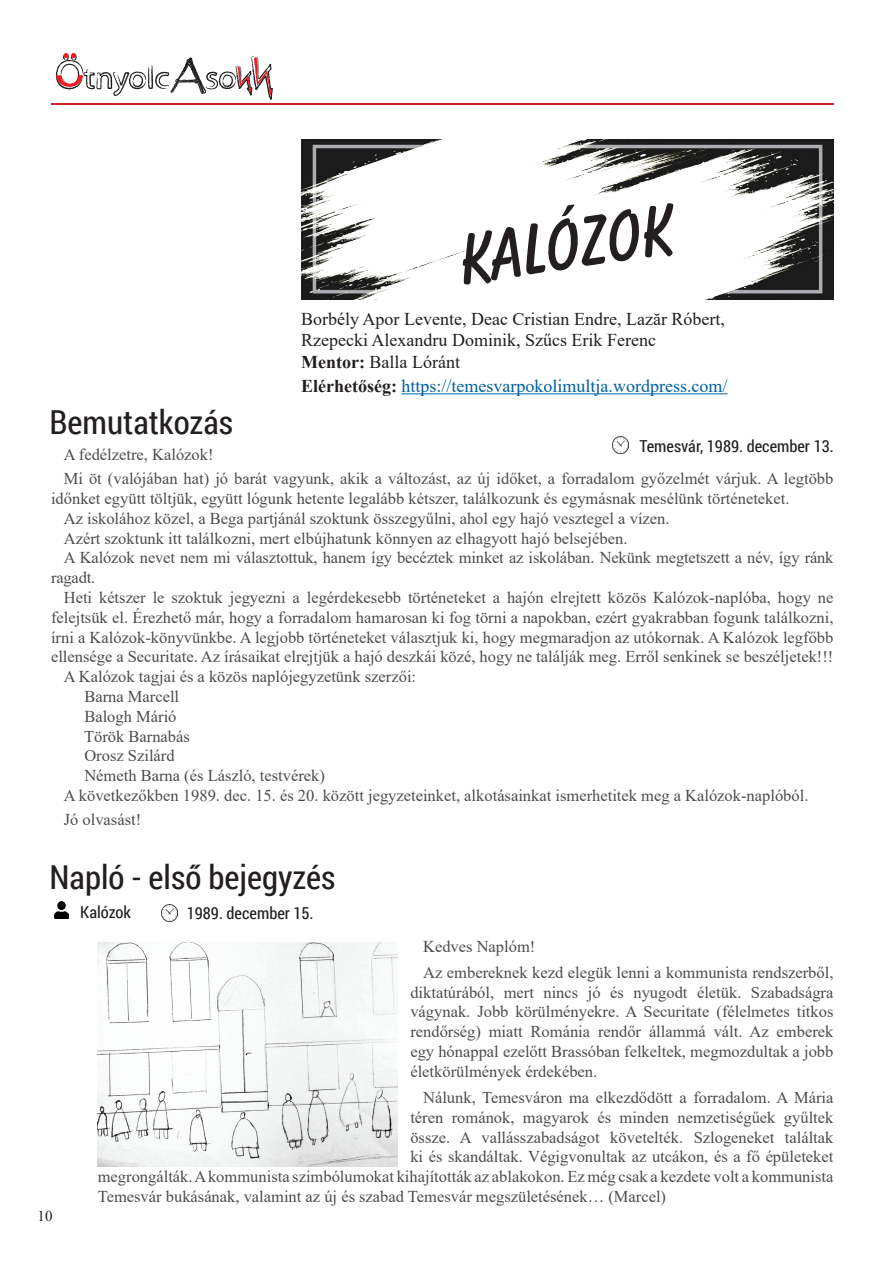
<style>
.page{position:relative;width:893px;height:1263px;background:#fff}
.page>*{position:absolute;margin:0;border:0;box-sizing:border-box;transform-origin:0 0}
.t1{font:700 72px "H Balloon";color:#231f20}
.t2{font:33px "Roboto Condensed";color:#231f20}
.t3{font:18px/21.6px "Times New Roman";color:#231f20}
.t4{font:18px "Times New Roman";color:#0160a1}
.t5{font:16.5px/19.8px "Times New Roman";color:#4b4c4d}
.t6{font:16.5px "Roboto Condensed";color:#231f20}
.t7{font:15px "Times New Roman";color:#231f20}
.s1{font-weight:700}
.s2{font-weight:700;color:#231f20}
</style>
<div class="page">
<hr style="left:51px;top:103px;width:782px;height:2px;background:#d1232a">
<svg style="left:56px;top:53px;width:217px;height:47px"></svg>
<img style="left:301px;top:139px;width:532px;height:160px">
<hr style="left:402px;top:393px;width:326px;height:1px;background:#0160a1">
<img style="left:54px;top:901px;width:15px;height:17px">
<img style="left:161px;top:905px;width:17px;height:16px">
<img style="left:98px;top:942px;width:300px;height:224px">
<img style="left:612px;top:437px;width:17px;height:16px">
<h2 class="t2" style="left:50px;top:399px;width:185px">Bemutatkozás</h2>
<h1 class="t1" style="left:454px;top:219px;width:216px;rotate:-9deg">KALÓzok</h1>
<p class="t3" style="left:301px;top:307px;width:425px">Borbély Apor Levente, Deac Cristian Endre, Lazăr Róbert,<br>Rzepecki Alexandru Dominik, Szűcs Erik Ferenc<br><span class="s1">Mentor:</span> Balla Lóránt</p>
<p class="t4" style="left:301px;top:373px;width:428px"><span class="s2">Elérhetőség:</span> https://temesvarpokolimultja.wordpress.com/</p>
<p class="t6" style="left:639px;top:434px;width:196px">Temesvár, 1989. december 13.</p>
<p class="t5" style="left:64px;top:442px;width:771px;line-height:24px">A fedélzetre, Kalózok!<br>Mi öt (valójában hat) jó barát vagyunk, akik a változást, az új időket, a forradalom győzelmét várjuk. A legtöbb</p>
<p class="t5" style="left:51px;top:488px;width:740px">időnket együtt töltjük, együtt lógunk hetente legalább kétszer, találkozunk és egymásnak mesélünk történeteket.</p>
<p class="t5" style="left:64px;top:508px;width:607px">Az iskolához közel, a Bega partjánál szoktunk összegyűlni, ahol egy hajó vesztegel a vízen.</p>
<p class="t5" style="left:64px;top:528px;width:565px">Azért szoktunk itt találkozni, mert elbújhatunk könnyen az elhagyott hajó belsejében.</p>
<p class="t5" style="left:64px;top:547px;width:771px">A Kalózok nevet nem mi választottuk, hanem így becéztek minket az iskolában. Nekünk megtetszett a név, így ránk</p>
<p class="t5" style="left:51px;top:567px;width:46px">ragadt.</p>
<p class="t5" style="left:64px;top:587px;width:771px">Heti kétszer le szoktuk jegyezni a legérdekesebb történeteket a hajón elrejtett közös Kalózok-naplóba, hogy ne</p>
<p class="t5" style="left:51px;top:607px;width:784px">felejtsük el. Érezhető már, hogy a forradalom hamarosan ki fog törni a napokban, ezért gyakrabban fogunk találkozni,</p>
<p class="t5" style="left:51px;top:627px;width:784px">írni a Kalózok-könyvünkbe. A legjobb történeteket választjuk ki, hogy megmaradjon az utókornak. A Kalózok legfőbb</p>
<p class="t5" style="left:51px;top:646px;width:784px">ellensége a Securitate. Az írásaikat elrejtjük a hajó deszkái közé, hogy ne találják meg. Erről senkinek se beszéljetek!!!</p>
<p class="t5" style="left:64px;top:666px;width:354px">A Kalózok tagjai és a közös naplójegyzetünk szerzői:</p>
<p class="t5" style="left:84px;top:686px;width:96px">Barna Marcell</p>
<p class="t5" style="left:84px;top:706px;width:94px">Balogh Márió</p>
<p class="t5" style="left:84px;top:726px;width:107px">Török Barnabás</p>
<p class="t5" style="left:84px;top:745px;width:92px">Orosz Szilárd</p>
<p class="t5" style="left:84px;top:765px;width:242px">Németh Barna (és László, testvérek)</p>
<p class="t5" style="left:64px;top:785px;width:746px">A következőkben 1989. dec. 15. és 20. között jegyzeteinket, alkotásainkat ismerhetitek meg a Kalózok-naplóból.</p>
<p class="t5" style="left:64px;top:809px;width:79px">Jó olvasást!</p>
<h2 class="t2" style="left:50px;top:854px;width:287px">Napló - első bejegyzés</h2>
<p class="t6" style="left:80px;top:901px;width:52px">Kalózok</p>
<p class="t6" style="left:187px;top:901px;width:128px">1989. december 15.</p>
<p class="t7" style="left:38px;top:1206px;width:17px">10</p>
<p class="t5" style="left:423px;top:932px;width:412px;line-height:26.2px">Kedves Naplóm!<br>Az embereknek kezd elegük lenni a kommunista rendszerből,</p>
<p class="t5" style="left:410px;top:982px;width:425px;text-align:justify">diktatúrából, mert nincs jó és nyugodt életük. Szabadságra vágynak. Jobb körülményekre. A Securitate (félelmetes titkos rendőrség) miatt Románia rendőr állammá vált. Az emberek egy hónappal ezelőtt Brassóban felkeltek, megmozdultak a jobb életkörülmények érdekében.</p>
<p class="t5" style="left:423px;top:1087px;width:412px">Nálunk, Temesváron ma elkezdődött a forradalom. A Mária</p>
<p class="t5" style="left:410px;top:1107px;width:425px">téren románok, magyarok és minden nemzetiségűek gyűltek</p>
<p class="t5" style="left:410px;top:1127px;width:425px">össze. A vallásszabadságot követelték. Szlogeneket találtak</p>
<p class="t5" style="left:410px;top:1146px;width:425px">ki és skandáltak. Végigvonultak az utcákon, és a fő épületeket</p>
<p class="t5" style="left:98px;top:1166px;width:737px">megrongálták. A kommunista szimbólumokat kihajították az ablakokon. Ez még csak a kezdete volt a kommunista</p>
<p class="t5" style="left:98px;top:1186px;width:570px">Temesvár bukásának, valamint az új és szabad Temesvár megszületésének… (Marcel)</p>
</div>
